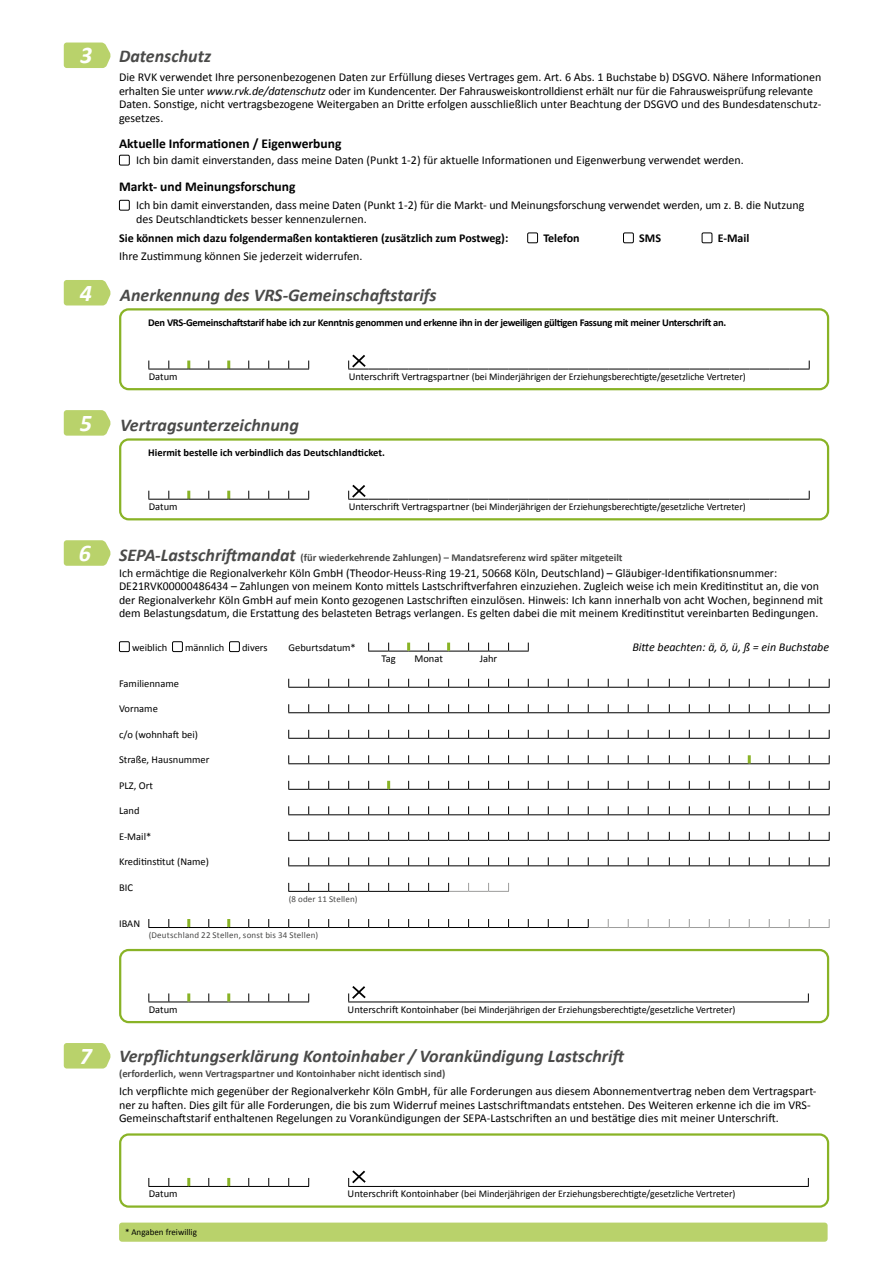
<style>
.page{position:relative;width:893px;height:1263px;background:#fff}
.page>*{position:absolute;margin:0;border:0;box-sizing:border-box;transform-origin:0 0}
.t1{font:italic 700 24px "Calibri";color:#fff}
.t2{font:italic 700 18px "Calibri";color:#4a4a49}
.t3{font:700 13.5px "Calibri";color:#000}
.t4{font:12px/13.5px "Calibri";color:#000}
.t5{font:700 12px "Calibri";color:#000}
.t6{font:italic 12px "Calibri";color:#000}
.t7{font:10.5px "Calibri";color:#000}
.t8{font:700 10.5px "Calibri";color:#4a4a49}
.t9{font:700 10.5px "Calibri";letter-spacing:-.025em;color:#000}
.t10{font:700 10.5px "Calibri";color:#000}
.t11{font:10.2px "Calibri";color:#000;scale:.96 1}
.t12{font:9px "Calibri";letter-spacing:.02em;color:#4a4a49}
.t13{font:9px "Calibri";color:#000}
.s1{font-size:24px;color:#fff}
.s2{font-style:italic}
.s3{font-size:10.5px}
.s4{font-style:italic;font-size:24px;color:#fff}
.s5{font-style:italic;font-size:18px}
</style>
<div class="page">
<svg style="left:64px;top:410px;width:47px;height:26px"></svg>
<div style="left:119px;top:438px;width:710px;height:82px;border:2px solid #89b326;border-radius:9px"></div>
<svg style="left:148px;top:491px;width:161px;height:9px"></svg>
<svg style="left:348px;top:485px;width:462px;height:15px"></svg>
<svg style="left:64px;top:280px;width:47px;height:25px"></svg>
<div style="left:119px;top:308px;width:710px;height:82px;border:2px solid #89b326;border-radius:9px"></div>
<svg style="left:148px;top:361px;width:161px;height:9px"></svg>
<svg style="left:348px;top:355px;width:462px;height:15px"></svg>
<svg style="left:64px;top:1043px;width:47px;height:25px"></svg>
<div style="left:119px;top:1133px;width:710px;height:75px;border:2px solid #89b326;border-radius:9px"></div>
<svg style="left:148px;top:1178px;width:161px;height:9px"></svg>
<hr style="left:348px;top:1186px;width:461px;height:1px;background:#000">
<svg style="left:348px;top:1170px;width:18px;height:16px"></svg>
<div style="left:119px;top:949px;width:710px;height:74px;border:2px solid #89b326;border-radius:9px"></div>
<svg style="left:148px;top:993px;width:161px;height:9px"></svg>
<hr style="left:348px;top:1001px;width:461px;height:1px;background:#000">
<svg style="left:348px;top:986px;width:18px;height:15px"></svg>
<svg style="left:64px;top:540px;width:47px;height:26px"></svg>
<svg style="left:288px;top:704px;width:542px;height:9px"></svg>
<svg style="left:288px;top:730px;width:542px;height:9px"></svg>
<svg style="left:288px;top:857px;width:542px;height:9px"></svg>
<svg style="left:288px;top:679px;width:542px;height:9px"></svg>
<svg style="left:288px;top:755px;width:542px;height:9px"></svg>
<svg style="left:368px;top:643px;width:161px;height:9px"></svg>
<svg style="left:288px;top:806px;width:542px;height:9px"></svg>
<svg style="left:288px;top:781px;width:542px;height:9px"></svg>
<svg style="left:288px;top:832px;width:542px;height:9px"></svg>
<svg style="left:288px;top:883px;width:221px;height:9px"></svg>
<svg style="left:148px;top:919px;width:682px;height:9px"></svg>
<div style="left:119px;top:641px;width:11px;height:11px;border:1px solid #000"></div>
<div style="left:172px;top:641px;width:11px;height:11px;border:1px solid #000"></div>
<div style="left:229px;top:641px;width:11px;height:11px;border:1px solid #000"></div>
<svg style="left:64px;top:43px;width:47px;height:25px"></svg>
<div style="left:119px;top:155px;width:11px;height:10px;border:1px solid #000"></div>
<div style="left:119px;top:200px;width:11px;height:11px;border:1px solid #000"></div>
<div style="left:527px;top:233px;width:11px;height:10px;border:1px solid #000"></div>
<div style="left:623px;top:233px;width:11px;height:10px;border:1px solid #000"></div>
<div style="left:702px;top:233px;width:10px;height:10px;border:1px solid #000"></div>
<div style="left:119px;top:1222px;width:709px;height:20px;background:#b9d26b;border-radius:3px"></div>
<h2 class="t2" style="left:80px;top:43px;width:133px"><span class="s1">3</span> Datenschutz</h2>
<p class="t4" style="left:119px;top:70px;width:704px">Die RVK verwendet Ihre personenbezogenen Daten zur Erfüllung dieses Vertrages gem. Art. 6 Abs. 1 Buchstabe b) DSGVO. Nähere Informationen erhalten Sie unter <span class="s2">www.rvk.de/datenschutz</span> oder im Kundencenter. Der Fahrausweiskontrolldienst erhält nur für die Fahrausweisprüfung relevante Daten. Sonstige, nicht vertragsbezogene Weitergaben an Dritte erfolgen ausschließlich unter Beachtung der DSGVO und des Bundesdatenschutz&shy;gesetzes.</p>
<p class="t3" style="left:119px;top:134px;width:224px">Aktuelle Informationen / Eigenwerbung</p>
<p class="t4" style="left:136px;top:153px;width:609px">Ich bin damit einverstanden, dass meine Daten (Punkt 1-2) für aktuelle Informationen und Eigenwerbung verwendet werden.</p>
<p class="t3" style="left:119px;top:177px;width:178px">Markt- und Meinungsforschung</p>
<p class="t4" style="left:136px;top:198px;width:670px">Ich bin damit einverstanden, dass meine Daten (Punkt 1-2) für die Markt- und Meinungsforschung verwendet werden, um z. B. die Nutzung des Deutschlandtickets besser kennenzulernen.</p>
<p class="t5" style="left:119px;top:230px;width:391px">Sie können mich dazu folgendermaßen kontaktieren (zusätzlich zum Postweg):</p>
<p class="t5" style="left:543px;top:230px;width:38px">Telefon</p>
<p class="t5" style="left:639px;top:230px;width:23px">SMS</p>
<p class="t5" style="left:718px;top:230px;width:33px">E-Mail</p>
<p class="t4" style="left:119px;top:249px;width:245px">Ihre Zustimmung können Sie jederzeit widerrufen.</p>
<h2 class="t2" style="left:80px;top:282px;width:358px"><span class="s1">4</span> Anerkennung des VRS-Gemeinschaftstarifs</h2>
<p class="t9" style="left:148px;top:315px;width:580px">Den VRS-Gemeinschaftstarif habe ich zur Kenntnis genommen und erkenne ihn in der jeweiligen gültigen Fassung mit meiner Unterschrift an.</p>
<p class="t7" style="left:149px;top:369px;width:30px">Datum</p>
<p class="t11" style="left:349px;top:369px;width:415px"><span class="s3">Unterschrift Vertragspartner</span> (bei Minderjährigen der Erziehungsberechtigte/gesetzliche Vertreter)</p>
<h2 class="t2" style="left:80px;top:412px;width:221px"><span class="s1">5</span> Vertragsunterzeichnung</h2>
<p class="t10" style="left:148px;top:445px;width:238px">Hiermit bestelle ich verbindlich das Deutschlandticket.</p>
<p class="t7" style="left:149px;top:499px;width:30px">Datum</p>
<p class="t11" style="left:349px;top:499px;width:415px"><span class="s3">Unterschrift Vertragspartner</span> (bei Minderjährigen der Erziehungsberechtigte/gesetzliche Vertreter)</p>
<p class="t8" style="left:79px;top:550px;width:545px"><span class="s4">6</span> <span class="s5">SEPA-Lastschriftmandat</span> (für wiederkehrende Zahlungen) – Mandatsreferenz wird später mitgeteilt</p>
<p class="t4" style="left:119px;top:565px;width:706px">Ich ermächtige die Regionalverkehr Köln GmbH (Theodor-Heuss-Ring 19-21, 50668 Köln, Deutschland) – Gläubiger-Identifikationsnummer:<br>DE21RVK00000486434 – Zahlungen von meinem Konto mittels Lastschriftverfahren einzuziehen. Zugleich weise ich mein Kreditinstitut an, die von der Regionalverkehr Köln GmbH auf mein Konto gezogenen Lastschriften einzulösen. Hinweis: Ich kann innerhalb von acht Wochen, beginnend mit dem Belastungsdatum, die Erstattung des belasteten Betrags verlangen. Es gelten dabei die mit meinem Kredit-i nstitut vereinbarten Bedingungen.</p>
<p class="t7" style="left:381px;top:651px;width:16px">Tag</p>
<p class="t7" style="left:414px;top:651px;width:30px">Monat</p>
<p class="t7" style="left:480px;top:651px;width:19px">Jahr</p>
<p class="t7" style="left:119px;top:676px;width:62px">Familienname</p>
<p class="t7" style="left:119px;top:701px;width:40px">Vorname</p>
<p class="t7" style="left:119px;top:727px;width:81px">c/o (wohnhaft bei)</p>
<p class="t7" style="left:119px;top:752px;width:92px">Straße, Hausnummer</p>
<p class="t7" style="left:119px;top:778px;width:35px">PLZ, Ort</p>
<p class="t7" style="left:119px;top:803px;width:22px">Land</p>
<p class="t7" style="left:119px;top:829px;width:34px">E-Mail*</p>
<p class="t7" style="left:119px;top:854px;width:91px">Kreditinstitut (Name)</p>
<p class="t7" style="left:119px;top:880px;width:15px">BIC</p>
<p class="t12" style="left:289px;top:893px;width:70px">(8 oder 11 Stellen)</p>
<p class="t7" style="left:119px;top:916px;width:23px">IBAN</p>
<p class="t12" style="left:149px;top:929px;width:171px">(Deutschland 22 Stellen, sonst bis 34 Stellen)</p>
<p class="t7" style="left:132px;top:640px;width:37px">weiblich</p>
<p class="t7" style="left:185px;top:640px;width:41px">männlich</p>
<p class="t7" style="left:242px;top:640px;width:27px">divers</p>
<p class="t7" style="left:289px;top:640px;width:69px">Geburtsdatum*</p>
<p class="t6" style="left:632px;top:639px;width:198px">Bitte beachten: ä, ö, ü, ß = ein Buchstabe</p>
<h1 class="t1" style="left:80px;top:1039px;width:14px">7</h1>
<p class="t7" style="left:149px;top:1002px;width:30px">Datum</p>
<p class="t11" style="left:348px;top:1002px;width:405px"><span class="s3">Unterschrift Kontoinhaber</span> (bei Minderjährigen der Erziehungsberechtigte/gesetzliche Vertreter)</p>
<h2 class="t2" style="left:119px;top:1043px;width:508px">Verpflichtungserklärung Kontoinhaber / Vorankündigung Lastschrift</h2>
<p class="t8" style="left:119px;top:1066px;width:328px">(erforderlich, wenn Vertragspartner und Kontoinhaber nicht identisch sind)</p>
<p class="t4" style="left:119px;top:1084px;width:699px">Ich verpflichte mich gegenüber der Regionalverkehr Köln GmbH, für alle Forderungen aus diesem Abonnementvertrag neben dem Vertragspart&shy;ner zu haften. Dies gilt für alle Forderungen, die bis zum Widerruf meines Lastschriftmandats entstehen. Des Weiteren erkenne ich die im VRS-<br>Gemeinschaftstarif enthaltenen Regelungen zu Vorankündigungen der SEPA-Lastschriften an und bestätige dies mit meiner Unterschrift.</p>
<p class="t7" style="left:149px;top:1186px;width:30px">Datum</p>
<p class="t11" style="left:348px;top:1186px;width:405px"><span class="s3">Unterschrift Kontoinhaber</span> (bei Minderjährigen der Erziehungsberechtigte/gesetzliche Vertreter)</p>
<p class="t13" style="left:125px;top:1226px;width:73px">* Angaben freiwillig</p>
</div>
